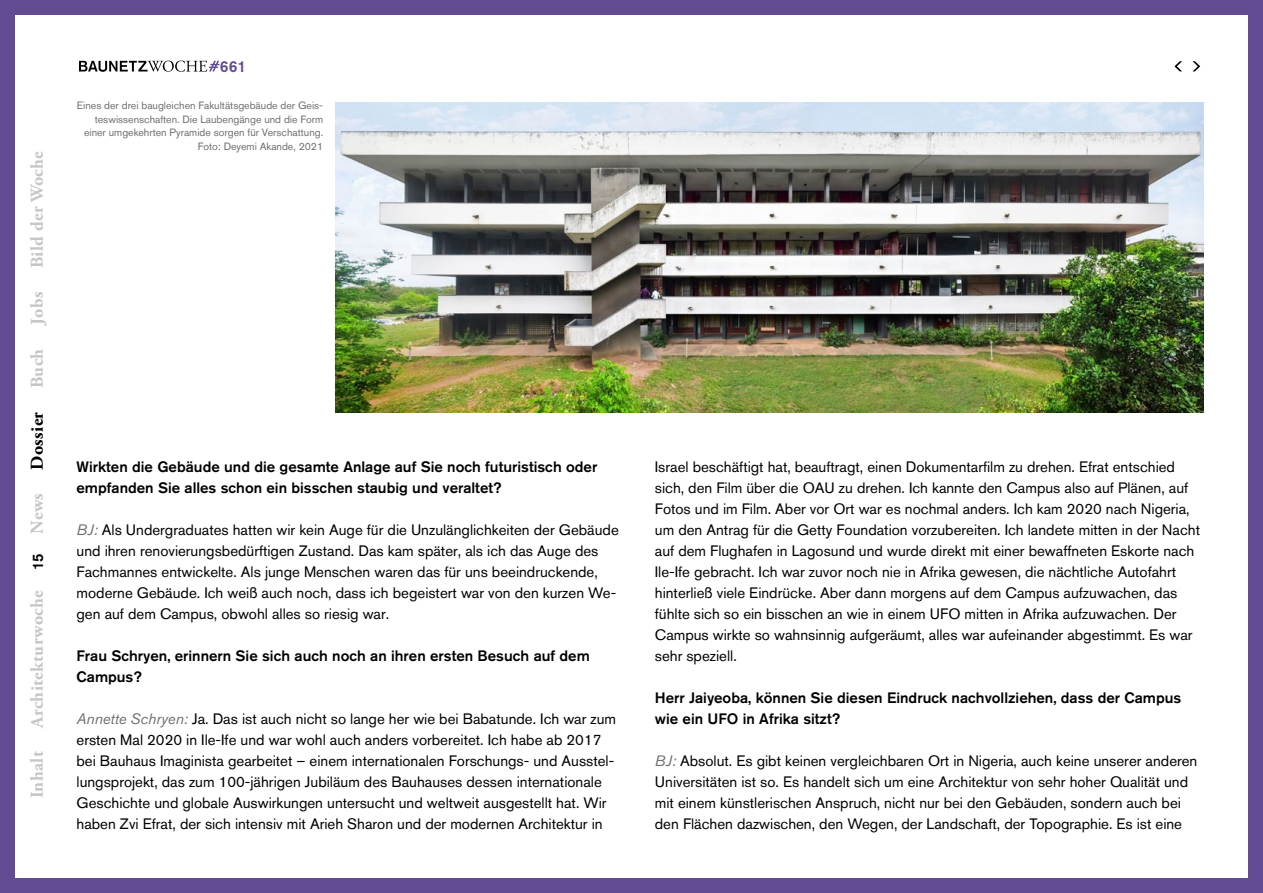
<style>
.page{position:relative;width:1263px;height:893px;background:#fff}
.page>*{position:absolute;margin:0;border:0;box-sizing:border-box;transform-origin:0 0}
.t1{font:700 18px "Adobe Garamond Pro";letter-spacing:.02em;color:#c6c6c6}
.t2{font:700 18px "Adobe Garamond Pro";letter-spacing:.02em;color:#000}
.t3{font:500 15.75px "Akzidenz Grotesk BQ";color:#624b93}
.t4{font:15px/21px "Akzidenz Grotesk BQ";color:#000}
.t5{font:500 15px/21px "Akzidenz Grotesk BQ";color:#000}
.t6{font:10.5px/13.5px "Akzidenz Grotesk BQ";color:#706f6f;text-align:right}
.s1{font-style:italic;color:#706f6f}
</style>
<div class="page">
<div style="left:0;top:0;width:1263px;height:893px;border:15px solid #624b93"></div>
<svg style="left:1192px;top:61px;width:8px;height:10px"></svg>
<svg style="left:1174px;top:61px;width:8px;height:10px"></svg>
<img style="left:336px;top:102px;width:867px;height:310px">
<svg style="left:79px;top:61px;width:140px;height:11px"></svg>
<p class="t1" style="left:27px;top:268px;width:119px;rotate:-90deg">Bild der Woche</p>
<p class="t1" style="left:27px;top:325px;width:34px;rotate:-90deg">Jobs</p>
<p class="t1" style="left:27px;top:388px;width:41px;rotate:-90deg">Buch</p>
<p class="t2" style="left:27px;top:470px;width:59px;rotate:-90deg">Dossier</p>
<p class="t1" style="left:27px;top:534px;width:42px;rotate:-90deg">News</p>
<p class="t5" style="left:27px;top:570px;width:18px;rotate:-90deg">15</p>
<p class="t1" style="left:27px;top:728px;width:139px;rotate:-90deg">Architekturwoche</p>
<p class="t1" style="left:27px;top:798px;width:49px;rotate:-90deg">Inhalt</p>
<p class="t3" style="left:220px;top:56px;width:28px">661</p>
<p class="t6" style="left:77px;top:99px;width:248px">Eines der drei baugleichen Fakultätsgebäude der Geis&shy;teswissenschaften. Die Laubengänge und die Form einer umgekehrten Pyramide sorgen für Verschattung.<br>Foto: Deyemi Akande, 2021</p>
<p class="t5" style="left:77px;top:456px;width:522px">Wirkten die Gebäude und die gesamte Anlage auf Sie noch futuristisch oder empfanden Sie alles schon ein bisschen staubig und veraltet?</p>
<p class="t4" style="left:77px;top:519px;width:544px"><span class="s1">BJ:</span> Als Undergraduates hatten wir kein Auge für die Unzulänglichkeiten der Gebäude und ihren renovierungsbedürftigen Zustand. Das kam später, als ich das Auge des Fachmannes entwickelte. Als junge Menschen waren das für uns beeindruckende, moderne Gebäude. Ich weiß auch noch, dass ich begeistert war von den kurzen We&shy;gen auf dem Campus, obwohl alles so riesig war.</p>
<p class="t5" style="left:77px;top:645px;width:515px">Frau Schryen, erinnern Sie sich auch noch an ihren ersten Besuch auf dem<br>Campus?</p>
<p class="t4" style="left:77px;top:708px;width:541px"><span class="s1">Annette Schryen:</span> Ja. Das ist auch nicht so lange her wie bei Babatunde. Ich war zum ersten Mal 2020 in Ile-Ife und war wohl auch anders vorbereitet. Ich habe ab 2017 bei Bauhaus Imaginista gearbeitet – einem internationalen Forschungs- und Ausstel&shy;lungsprojekt, das zum 100-jährigen Jubiläum des Bauhauses dessen internationale Geschichte und globale Auswirkungen untersucht und weltweit ausgestellt hat. Wir haben Zvi Efrat, der sich intensiv mit Arieh Sharon und der modernen Architektur in</p>
<p class="t4" style="left:655px;top:456px;width:547px">Israel beschäftigt hat, beauftragt, einen Dokumentarfilm zu drehen. Efrat entschied sich, den Film über die OAU zu drehen. Ich kannte den Campus also auf Plänen, auf Fotos und im Film. Aber vor Ort war es nochmal anders. Ich kam 2020 nach Nigeria, um den Antrag für die Getty Foundation vorzubereiten. Ich landete mitten in der Nacht auf dem Flughafen in Lagosund und wurde direkt mit einer bewaffneten Eskorte nach Ile-Ife gebracht. Ich war zuvor noch nie in Afrika gewesen, die nächtliche Autofahrt hinterließ viele Eindrücke. Aber dann morgens auf dem Campus aufzuwachen, das fühlte sich so ein bisschen an wie in einem UFO mitten in Afrika aufzuwachen. Der Campus wirkte so wahnsinnig aufgeräumt, alles war aufeinander abgestimmt. Es war sehr speziell.</p>
<p class="t5" style="left:655px;top:687px;width:528px">Herr Jaiyeoba, können Sie diesen Eindruck nachvollziehen, dass der Campus wie ein UFO in Afrika sitzt?</p>
<p class="t4" style="left:655px;top:750px;width:544px"><span class="s1">BJ:</span> Absolut. Es gibt keinen vergleichbaren Ort in Nigeria, auch keine unserer anderen Universitäten ist so. Es handelt sich um eine Architektur von sehr hoher Qualität und mit einem künstlerischen Anspruch, nicht nur bei den Gebäuden, sondern auch bei den Flächen dazwischen, den Wegen, der Landschaft, der Topographie. Es ist eine</p>
</div>
